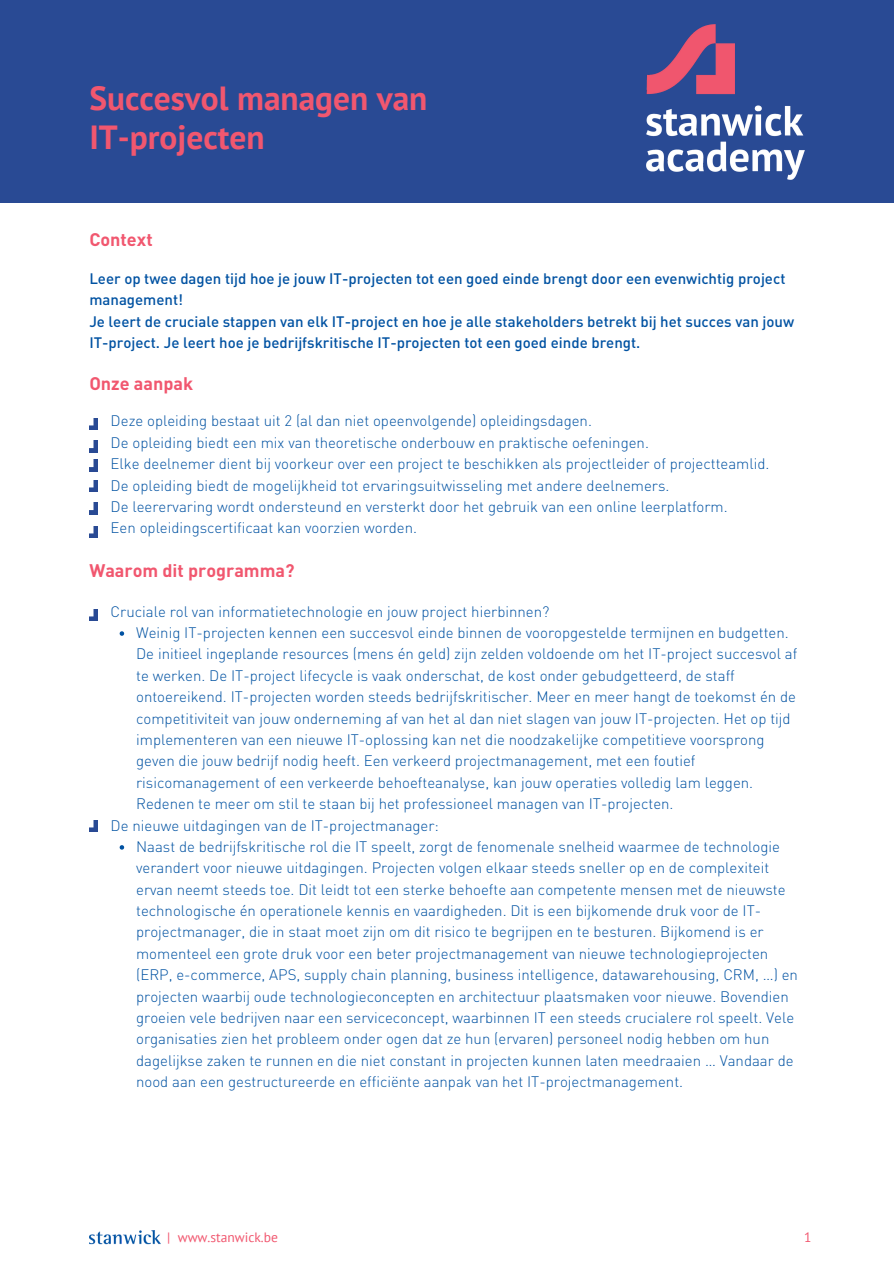
<style>
.page{position:relative;width:894px;height:1264px;background:#fff}
.page>*{position:absolute;margin:0;border:0;box-sizing:border-box;transform-origin:0 0}
.t1{font:700 33.3px/39.3px "PT Sans";color:#f1576f}
.t2{font:700 18px "DIN Pro";color:#f1576f}
.t3{font:300 15px/21.3px "DIN Pro";color:#0052a2}
.t4{font:500 15px/21.3px "DIN Pro";color:#0052a2}
.t5{font:13.5px "PT Sans";color:#f1576f}
</style>
<div class="page">
<div style="left:1px;top:0;width:892px;height:202px;background:#294a94"></div>
<img style="left:646px;top:25px;width:157px;height:155px">
<img style="left:89px;top:1230px;width:71px;height:15px">
<svg style="left:89px;top:820px;width:8px;height:11px"></svg>
<svg style="left:89px;top:609px;width:8px;height:11px"></svg>
<svg style="left:120px;top:631px;width:4px;height:4px"></svg>
<svg style="left:120px;top:845px;width:4px;height:4px"></svg>
<svg style="left:89px;top:460px;width:8px;height:11px"></svg>
<svg style="left:89px;top:418px;width:8px;height:11px"></svg>
<svg style="left:89px;top:503px;width:8px;height:11px"></svg>
<svg style="left:89px;top:441px;width:8px;height:11px"></svg>
<svg style="left:89px;top:480px;width:8px;height:11px"></svg>
<svg style="left:89px;top:526px;width:8px;height:11px"></svg>
<h2 class="t1" style="left:89px;top:77px;width:339px">Succesvol managen van<br>IT-projecten</h2>
<p class="t2" style="left:89px;top:227px;width:65px">Context</p>
<h2 class="t4" style="left:89px;top:267px;width:706px">Leer op twee dagen tijd hoe je jouw IT-projecten tot een goed einde brengt door een evenwichtig project management!<br>Je leert de cruciale stappen van elk IT-project en hoe je alle stakeholders betrekt bij het succes van jouw IT-project. Je leert hoe je bedrijfskritische IT-projecten tot een goed einde brengt.</h2>
<p class="t2" style="left:89px;top:371px;width:105px">Onze aanpak</p>
<p class="t3" style="left:111px;top:410px;width:482px">Deze opleiding bestaat uit 2 (al dan niet opeenvolgende) opleidingsdagen.</p>
<p class="t3" style="left:111px;top:431px;width:539px">De opleiding biedt een mix van theoretische onderbouw en praktische oefeningen.</p>
<p class="t3" style="left:111px;top:452px;width:660px">Elke deelnemer dient bij voorkeur over een project te beschikken als projectleider of projectteamlid.</p>
<p class="t3" style="left:111px;top:474px;width:560px">De opleiding biedt de mogelijkheid tot ervaringsuitwisseling met andere deelnemers.</p>
<p class="t3" style="left:111px;top:495px;width:618px">De leerervaring wordt ondersteund en versterkt door het gebruik van een online leerplatform.</p>
<p class="t3" style="left:111px;top:516px;width:308px">Een opleidingscertificaat kan voorzien worden.</p>
<p class="t2" style="left:89px;top:558px;width:207px">Waarom dit programma?</p>
<p class="t3" style="left:111px;top:600px;width:440px">Cruciale rol van informatietechnologie en jouw project hierbinnen?</p>
<p class="t3" style="left:136px;top:621px;width:662px">Weinig IT-projecten kennen een succesvol einde binnen de vooropgestelde termijnen en budgetten.<br>De initieel ingeplande resources (mens én geld) zijn zelden voldoende om het IT-project succesvol af te werken. De IT-project lifecycle is vaak onderschat, de kost onder gebudgetteerd, de staff ontoereikend. IT-projecten worden steeds bedrijfskritischer. Meer en meer hangt de toekomst én de competitiviteit van jouw onderneming af van het al dan niet slagen van jouw IT-projecten. Het op tijd implementeren van een nieuwe IT-oplossing kan net die noodzakelijke competitieve voorsprong geven die jouw bedrijf nodig heeft. Een verkeerd projectmanagement, met een foutief risicomanagement of een verkeerde behoefteanalyse, kan jouw operaties volledig lam leggen.<br>Redenen te meer om stil te staan bij het professioneel managen van IT-projecten.</p>
<p class="t3" style="left:111px;top:813px;width:330px">De nieuwe uitdagingen van de IT-projectmanager:</p>
<p class="t3" style="left:136px;top:835px;width:663px">Naast de bedrijfskritische rol die IT speelt, zorgt de fenomenale snelheid waarmee de technologie verandert voor nieuwe uitdagingen. Projecten volgen elkaar steeds sneller op en de complexiteit ervan neemt steeds toe. Dit leidt tot een sterke behoefte aan competente mensen met de nieuwste technologische én operationele kennis en vaardigheden. Dit is een bijkomende druk voor de IT&shy;projectmanager, die in staat moet zijn om dit risico te begrijpen en te besturen. Bijkomend is er momenteel een grote druk voor een beter projectmanagement van nieuwe technologieprojecten (ERP, e-commerce, APS, supply chain planning, business intelligence, datawarehousing, CRM, …) en projecten waarbij oude technologieconcepten en architectuur plaatsmaken voor nieuwe. Bovendien groeien vele bedrijven naar een serviceconcept, waarbinnen IT een steeds crucialere rol speelt. Vele organisaties zien het probleem onder ogen dat ze hun (ervaren) personeel nodig hebben om hun dagelijkse zaken te runnen en die niet constant in projecten kunnen laten meedraaien … Vandaar de nood aan een gestructureerde en efficiënte aanpak van het IT-projectmanagement.</p>
<p class="t5" style="left:167px;top:1228px;width:112px">| www.stanwick.be</p>
<p class="t5" style="left:804px;top:1228px;width:9px">1</p>
</div>
